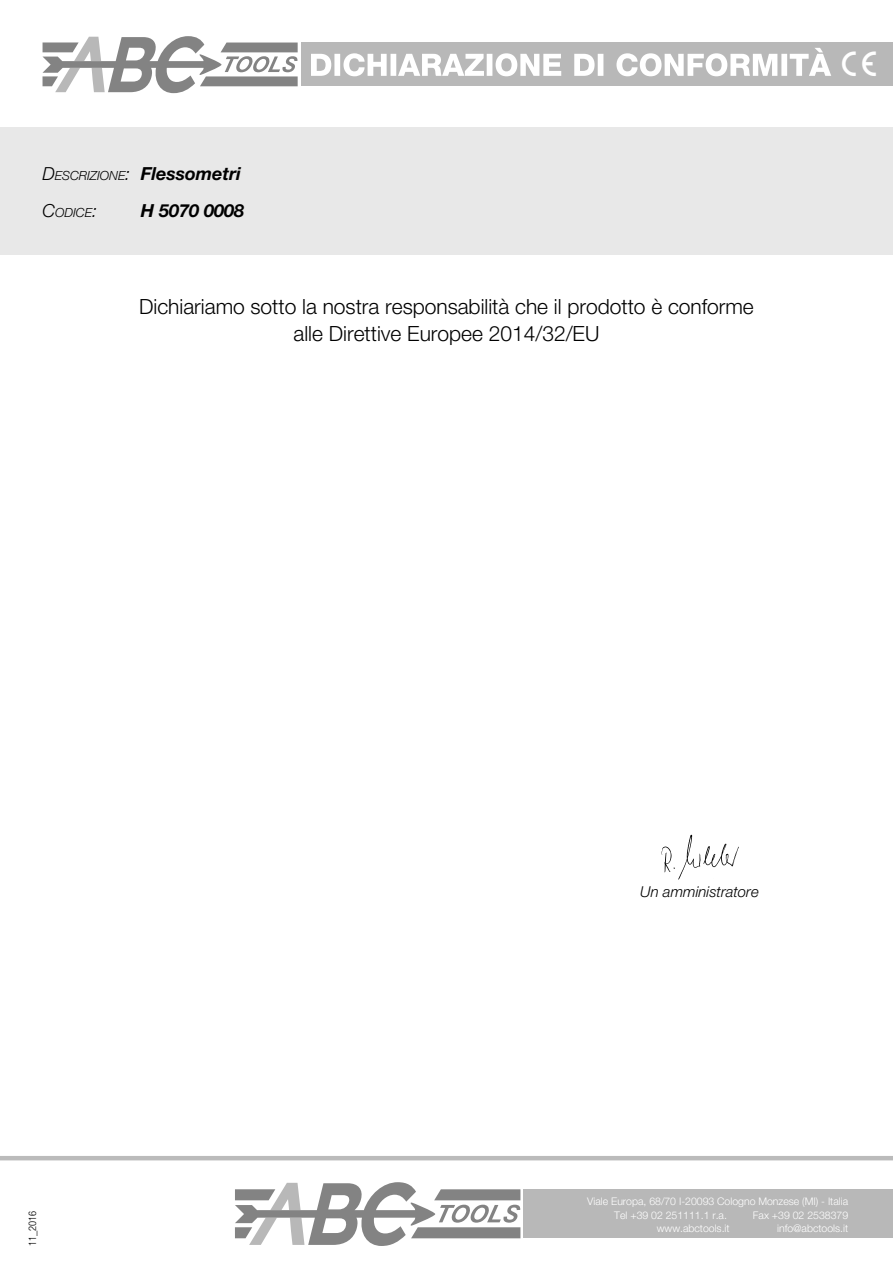
<style>
.page{position:relative;width:893px;height:1263px;background:#fff}
.page>*{position:absolute;margin:0;border:0;box-sizing:border-box;transform-origin:0 0}
.t1{font:300 21px "Helvetica Amos";color:#000}
.t2{font:italic 700 18px/37.5px "Helvetica Amos";color:#000}
.t3{font:italic 300 15px "Helvetica Amos";color:#000}
.t4{font:italic 300 12.6px "Helvetica Amos";color:#000}
.t5{font:300 10.5px/13.5px "Helvetica Amos";color:#fff}
.t6{font:300 10.5px "Helvetica Amos Cond";color:#000}
.s1{font-weight:300}
.s2{font-weight:300;font-size:12.6px}
.s3{font-size:18px}
</style>
<div class="page">
<svg style="left:235px;top:1182px;width:285px;height:64px"></svg>
<div style="left:523px;top:1189px;width:370px;height:49px;background:#b8b8b8"></div>
<div style="left:0;top:128px;width:893px;height:127px;background:#e8e8e8"></div>
<hr style="left:0;top:1156px;width:893px;height:4px;background:#bbb">
<img style="left:661px;top:834px;width:78px;height:45px">
<svg style="left:43px;top:36px;width:255px;height:57px"></svg>
<div style="left:301px;top:43px;width:592px;height:43px;background:#b8b8b8"></div>
<svg style="left:311px;top:48px;width:520px;height:28px"></svg>
<p class="t2" style="left:43px;top:155px;width:200px"><span class="s1">D</span><span class="s2">ESCRIZIONE</span><span class="s1">:</span> Flessometri</p>
<p class="t4" style="left:43px;top:206px;width:56px"><span class="s3">C</span>ODICE<span class="s3">:</span></p>
<p class="t2" style="left:141px;top:192px;width:105px">H 5070 0008</p>
<h2 class="t2" style="left:141px;top:155px;width:120px">X<br>X XXXX XXXX</h2>
<p class="t1" style="left:139px;top:295px;width:616px">Dichiariamo sotto la nostra responsabilità che il prodotto è conforme</p>
<p class="t1" style="left:294px;top:322px;width:307px">alle Direttive Europee 2014/32/EU</p>
<p class="t6" style="left:26px;top:1246px;width:37px;rotate:-90deg">11_2016</p>
<h3 class="t3" style="left:640px;top:883px;width:120px">Un amministratore</h3>
<p class="t5" style="left:614px;top:1195px;width:235px;text-indent:-27px">Viale Europa, 68/70 I-20093 Cologno Monzese (MI) - Italia<br>Tel +39 02 251111.1 r.a.</p>
<p class="t5" style="left:753px;top:1208px;width:97px">Fax +39 02 2538379</p>
<p class="t5" style="left:657px;top:1222px;width:74px">www.abctools.it</p>
<p class="t5" style="left:777px;top:1222px;width:73px">info@abctools.it</p>
</div>
